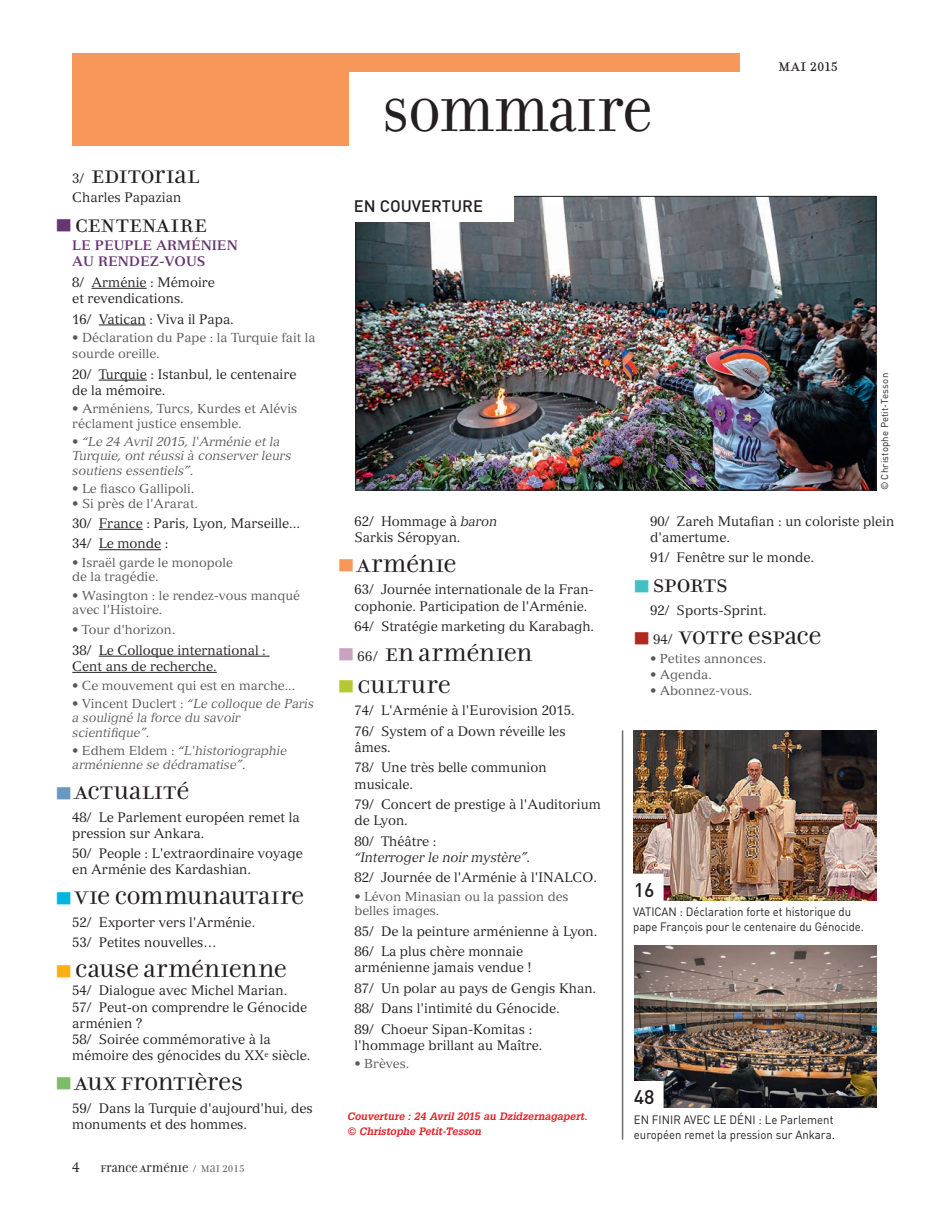
<style>
.page{position:relative;width:936px;height:1212px;background:#fff}
.page>*{position:absolute;margin:0;border:0;box-sizing:border-box;transform-origin:0 0}
.t1{font:49.5px "Filosofia Unicase";color:#231f20}
.t2{font:21px "Filosofia Small Caps";color:#231f20;scale:.95 1}
.t3{font:19.5px "Filosofia Unicase";letter-spacing:.005em;color:#231f20;scale:1.1 1}
.t4{font:500 19.5px "DIN";color:#231f20}
.t5{font:500 16.5px "DIN";color:#231f20}
.t6{font:13.5px/16.2px "Versailles";color:#231f20}
.t7{font:700 13.5px/16.2px "Versailles";color:#653670}
.t8{font:italic 13.5px "Versailles";color:#231f20}
.t9{font:12.75px/14.2px "Versailles";color:#57585a}
.t10{font:italic 12.75px/14.2px "Versailles";color:#57585a}
.t11{font:12px/15px "DIN";letter-spacing:-.005em;color:#231f20;scale:.95 1}
.t12{font:italic 700 11.25px/15px "Glytus";color:#e21f26}
.t13{font:10.5px "Filosofia Unicase";color:#231f20}
.t14{font:9.75px "DIN";letter-spacing:.025em;color:#231f20}
.s1{font-family:"Versailles";font-size:13.5px}
.s2{color:#653670}
.s3{font-weight:300}
.s4{font-weight:300;font-style:normal}
.s5{font-style:normal}
.s6{color:#6999c1}
.s7{color:#00b6e0}
.s8{color:#faaf18}
.s9{color:#7dbc6a}
.s10{color:#6c6d70}
.s11{font-style:italic}
.s12{color:#f7975a}
.s13{color:#c8a2be}
.s14{color:#b7c733}
.s15{color:#41c1c4}
.s16{color:#b1281e}
</style>
<div class="page">
<div style="left:72px;top:53px;width:668px;height:93px;background:#f7975a"></div>
<div style="left:349px;top:72px;width:439px;height:77px;background:#fff"></div>
<hr style="left:91px;top:288px;width:56px;height:1px;background:#231f20">
<hr style="left:99px;top:325px;width:47px;height:1px;background:#231f20">
<hr style="left:99px;top:380px;width:48px;height:1px;background:#231f20">
<hr style="left:99px;top:529px;width:44px;height:1px;background:#231f20">
<hr style="left:99px;top:549px;width:62px;height:1px;background:#231f20">
<hr style="left:99px;top:656px;width:170px;height:1px;background:#231f20">
<hr style="left:72px;top:672px;width:145px;height:1px;background:#231f20">
<hr style="left:621px;top:730px;width:2px;height:410px;background:#6c6d70">
<img style="left:634px;top:730px;width:242px;height:170px">
<div style="left:633px;top:874px;width:30px;height:30px;background:#fff"></div>
<img style="left:634px;top:946px;width:242px;height:162px">
<div style="left:633px;top:1081px;width:30px;height:30px;background:#fff"></div>
<img style="left:357px;top:198px;width:517px;height:290px">
<div style="left:341px;top:193px;width:172px;height:29px;background:#fff"></div>
<h3 class="t3" style="left:72px;top:165px;width:117px"><span class="s1">3/</span> EDITORIAL</h3>
<p class="t6" style="left:72px;top:189px;width:110px">Charles Papazian</p>
<h3 class="t3" style="left:55px;top:214px;width:139px"><span class="s2">■</span>CENTENAIRE</h3>
<p class="t7" style="left:72px;top:237px;width:167px">LE PEUPLE ARMÉNIEN<br>AU RENDEZ-VOUS</p>
<p class="t6" style="left:72px;top:274px;width:144px">8/ Arménie : Mémoire et revendications.</p>
<p class="t6" style="left:72px;top:310px;width:163px">16/ Vatican : Viva il Papa.</p>
<p class="t9" style="left:72px;top:329px;width:245px;line-height:16.2px"><span class="s3">•</span> Déclaration du Pape : la Turquie fait la sourde oreille.</p>
<p class="t6" style="left:72px;top:366px;width:225px">20/ Turquie : Istanbul, le centenaire de la mémoire.</p>
<p class="t9" style="left:72px;top:402px;width:226px"><span class="s3">•</span> Arméniens, Turcs, Kurdes et Alévis réclament justice ensemble.</p>
<p class="t10" style="left:72px;top:434px;width:220px"><span class="s4">•</span> “Le 24 Avril 2015, l'Arménie et la<br>Turquie, ont réussi à conserver leurs soutiens essentiels”<span class="s5">.</span></p>
<p class="t9" style="left:72px;top:481px;width:124px"><span class="s3">•</span> Le fiasco Gallipoli.</p>
<p class="t9" style="left:72px;top:496px;width:127px"><span class="s3">•</span> Si près de l'Ararat.</p>
<p class="t6" style="left:72px;top:513px;width:229px;line-height:20.4px">30/ France : Paris, Lyon, Marseille...<br>34/ Le monde :</p>
<p class="t9" style="left:72px;top:555px;width:162px"><span class="s3">•</span> Israël garde le monopole de la tragédie.</p>
<p class="t9" style="left:72px;top:588px;width:229px"><span class="s3">•</span> Wasington : le rendez-vous manqué avec l'Histoire.</p>
<p class="t9" style="left:72px;top:622px;width:105px"><span class="s3">•</span> Tour d'horizon.</p>
<p class="t6" style="left:72px;top:642px;width:195px">38/ Le Colloque international :<br>Cent ans de recherche.</p>
<p class="t9" style="left:72px;top:678px;width:224px"><span class="s3">•</span> Ce mouvement qui est en marche...</p>
<p class="t10" style="left:72px;top:696px;width:243px"><span class="s4">•</span> <span class="s5">Vincent Duclert :</span> “Le colloque de Paris a souligné la force du savoir scientifique”.</p>
<p class="t10" style="left:72px;top:743px;width:216px"><span class="s4">•</span> <span class="s5">Edhem Eldem :</span> “L'historiographie arménienne se dédramatise”.</p>
<h3 class="t3" style="left:55px;top:781px;width:123px"><span class="s6">■</span>ACTUALITÉ</h3>
<p class="t6" style="left:72px;top:808px;width:229px">48/ Le Parlement européen remet la pression sur Ankara.</p>
<p class="t6" style="left:72px;top:845px;width:232px">50/ People : L'extraordinaire voyage en Arménie des Kardashian.</p>
<h3 class="t3" style="left:55px;top:886px;width:228px"><span class="s7">■</span>VIE COMMUNAUTAIRE</h3>
<p class="t6" style="left:72px;top:912px;width:184px;line-height:20.4px">52/ Exporter vers l'Arménie.<br>53/ Petites nouvelles…</p>
<h3 class="t3" style="left:55px;top:959px;width:212px"><span class="s8">■</span>CAUSE ARMÉNIENNE</h3>
<p class="t6" style="left:72px;top:982px;width:240px">54/ Dialogue avec Michel Marian.<br>57/ Peut-on comprendre le Génocide arménien ?<br>58/ Soirée commémorative à la mémoire des génocides du XX<sup>e</sup> siècle.</p>
<h3 class="t3" style="left:55px;top:1072px;width:172px"><span class="s9">■</span>AUX FRONTIÈRES</h3>
<p class="t6" style="left:72px;top:1099px;width:242px">59/ Dans la Turquie d'aujourd'hui, des monuments et des hommes.</p>
<p class="t6" style="left:72px;top:1159px;width:9px">4</p>
<p class="t13" style="left:100px;top:1162px;width:146px">FRANCE ARMÉNIE / <span class="s10">MAI 2015</span></p>
<h1 class="t1" style="left:383px;top:85px;width:271px">SOMMAIRE</h1>
<p class="t5" style="left:354px;top:196px;width:131px">EN COUVERTURE</p>
<h2 class="t2" style="left:778px;top:53px;width:65px">mai 2015</h2>
<p class="t14" style="left:878px;top:490px;width:119px;rotate:-90deg">© Christophe Petit-Tesson</p>
<p class="t6" style="left:354px;top:513px;width:144px">62/ Hommage à <span class="s11">baron<br></span>Sarkis Séropyan.</p>
<h3 class="t3" style="left:337px;top:554px;width:110px"><span class="s12">■</span>ARMÉNIE</h3>
<p class="t6" style="left:354px;top:581px;width:240px">63/ Journée internationale de la Fran&shy;cophonie. Participation de l'Arménie.</p>
<p class="t6" style="left:354px;top:618px;width:241px">64/ Stratégie marketing du Karabagh.</p>
<h3 class="t3" style="left:337px;top:643px;width:179px"><span class="s13">■</span> <span class="s1">66/</span> EN ARMÉNIEN</h3>
<h3 class="t3" style="left:337px;top:675px;width:104px"><span class="s14">■</span>CULTURE</h3>
<p class="t6" style="left:354px;top:700px;width:221px;line-height:20.4px">74/ L'Arménie à l'Eurovision 2015.<br>76/ System of a Down réveille les</p>
<p class="t6" style="left:354px;top:737px;width:194px;line-height:20.4px">âmes.<br>78/ Une très belle communion</p>
<p class="t6" style="left:354px;top:773px;width:248px;line-height:20.4px">musicale.<br>79/ Concert de prestige à l'Auditorium</p>
<p class="t6" style="left:354px;top:810px;width:84px;line-height:20.4px">de Lyon.<br>80/ Théâtre :</p>
<p class="t8" style="left:354px;top:849px;width:177px">“Interroger le noir mystère”.</p>
<p class="t6" style="left:354px;top:869px;width:244px">82/ Journée de l'Arménie à l'INALCO.</p>
<p class="t9" style="left:354px;top:889px;width:215px"><span class="s3">•</span> Lévon Minasian ou la passion des belles images.</p>
<p class="t6" style="left:354px;top:920px;width:244px;line-height:20.4px">85/ De la peinture arménienne à Lyon.<br>86/ La plus chère monnaie</p>
<p class="t6" style="left:354px;top:957px;width:243px;line-height:20.4px">arménienne jamais vendue !<br>87/ Un polar au pays de Gengis Khan.<br>88/ Dans l'intimité du Génocide.<br>89/ Choeur Sipan-Komitas :</p>
<p class="t6" style="left:354px;top:1037px;width:189px">l'hommage brillant au Maître.</p>
<p class="t9" style="left:354px;top:1056px;width:56px"><span class="s3">•</span> Brèves.</p>
<p class="t12" style="left:347px;top:1108px;width:242px">Couverture : 24 Avril 2015 au Dzidzernagapert. © Christophe Petit-Tesson</p>
<p class="t6" style="left:650px;top:513px;width:246px">90/ Zareh Mutafian : un coloriste plein d'amertume.</p>
<p class="t6" style="left:650px;top:549px;width:165px">91/ Fenêtre sur le monde.</p>
<h3 class="t3" style="left:633px;top:574px;width:87px"><span class="s15">■</span>SPORTS</h3>
<p class="t6" style="left:650px;top:602px;width:118px">92/ Sports-Sprint.</p>
<h3 class="t3" style="left:633px;top:627px;width:173px"><span class="s16">■</span> <span class="s1">94/</span> VOTRE ESPACE</h3>
<p class="t9" style="left:650px;top:651px;width:117px"><span class="s3">•</span> Petites annonces.</p>
<p class="t9" style="left:650px;top:667px;width:63px"><span class="s3">•</span> Agenda.</p>
<p class="t9" style="left:650px;top:683px;width:104px"><span class="s3">•</span> Abonnez-vous.</p>
<h3 class="t4" style="left:633px;top:877px;width:22px">16</h3>
<p class="t11" style="left:633px;top:904px;width:244px">VATICAN : Déclaration forte et historique du pape François pour le centenaire du Génocide.</p>
<h3 class="t4" style="left:633px;top:1085px;width:22px">48</h3>
<p class="t11" style="left:634px;top:1112px;width:213px">EN FINIR AVEC LE DÉNI : Le Parlement européen remet la pression sur Ankara.</p>
</div>
